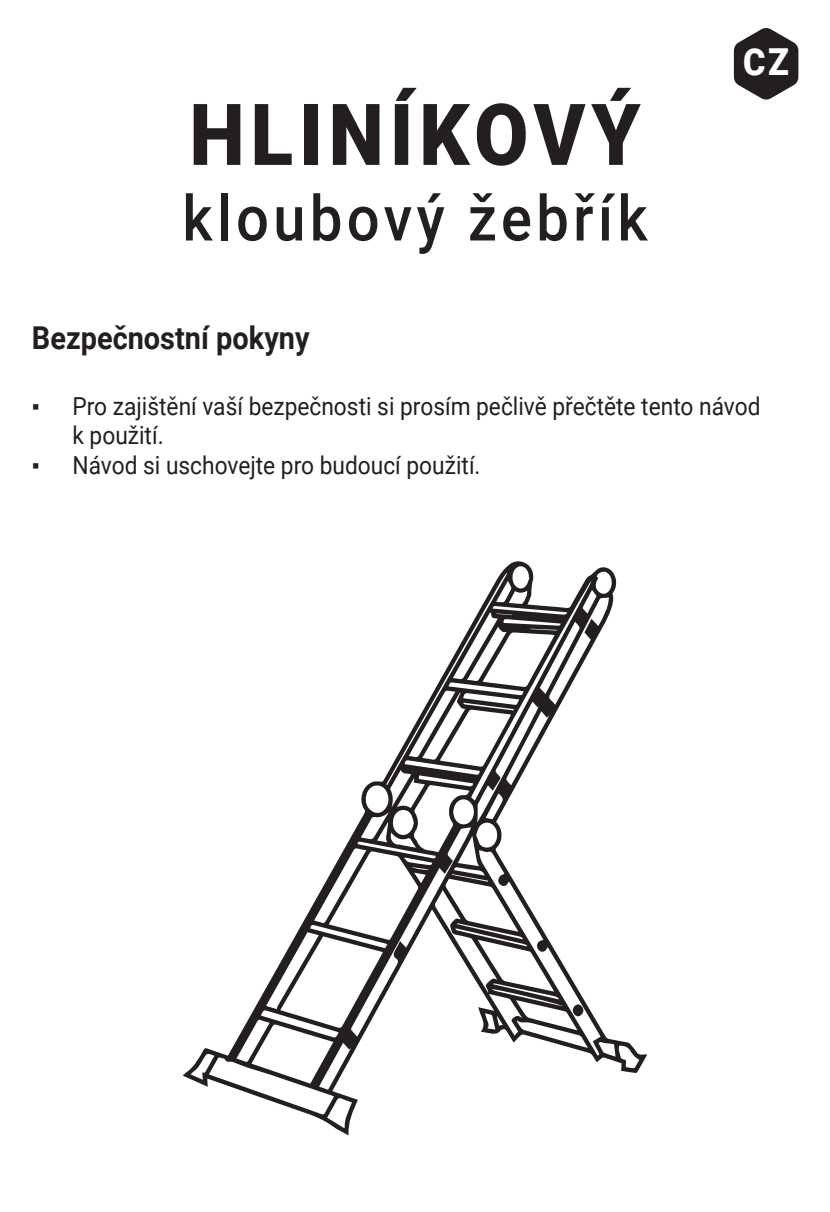
<style>
.page{position:relative;width:830px;height:1212px;background:#fff}
.page>*{position:absolute;margin:0;border:0;box-sizing:border-box;transform-origin:0 0}
.t1{font:900 85.5px "Roboto";letter-spacing:.075em;color:#231f20;scale:.92 1}
.t2{font:500 63px "Roboto";letter-spacing:.075em;color:#231f20;scale:.92 1}
.t3{font:900 37.12px "Roboto";color:#fff;scale:.92 1}
.t4{font:700 31.5px "Roboto";color:#231f20;scale:.92 1}
.t5{font:24.75px/29.7px "Roboto";color:#231f20;scale:.92 1}
.s1{font-family:"Times New Roman"}
</style>
<div class="page">
<svg style="left:733px;top:28px;width:65px;height:72px"></svg>
<svg style="left:183px;top:561px;width:464px;height:574px"></svg>
<div style="left:572px;top:1004px;width:11px;height:12px;background:#231f20;border-radius:50%"></div>
<h1 class="t1" style="left:189px;top:75px;width:491px">HLINÍKOVÝ</h1>
<h2 class="t2" style="left:182px;top:174px;width:507px">kloubový žebřík</h2>
<h3 class="t3" style="left:742px;top:36px;width:51px">CZ</h3>
<p class="t4" style="left:32px;top:316px;width:303px">Bezpečnostní pokyny</p>
<p class="t5" style="left:72px;top:390px;width:749px;text-indent:-40px"><span class="s1">▪</span> Pro zajištění vaší bezpečnosti si prosím pečlivě přečtěte tento návod k použití.</p>
<p class="t5" style="left:32px;top:449px;width:489px"><span class="s1">▪</span> Návod si uschovejte pro budoucí použití.</p>
</div>
